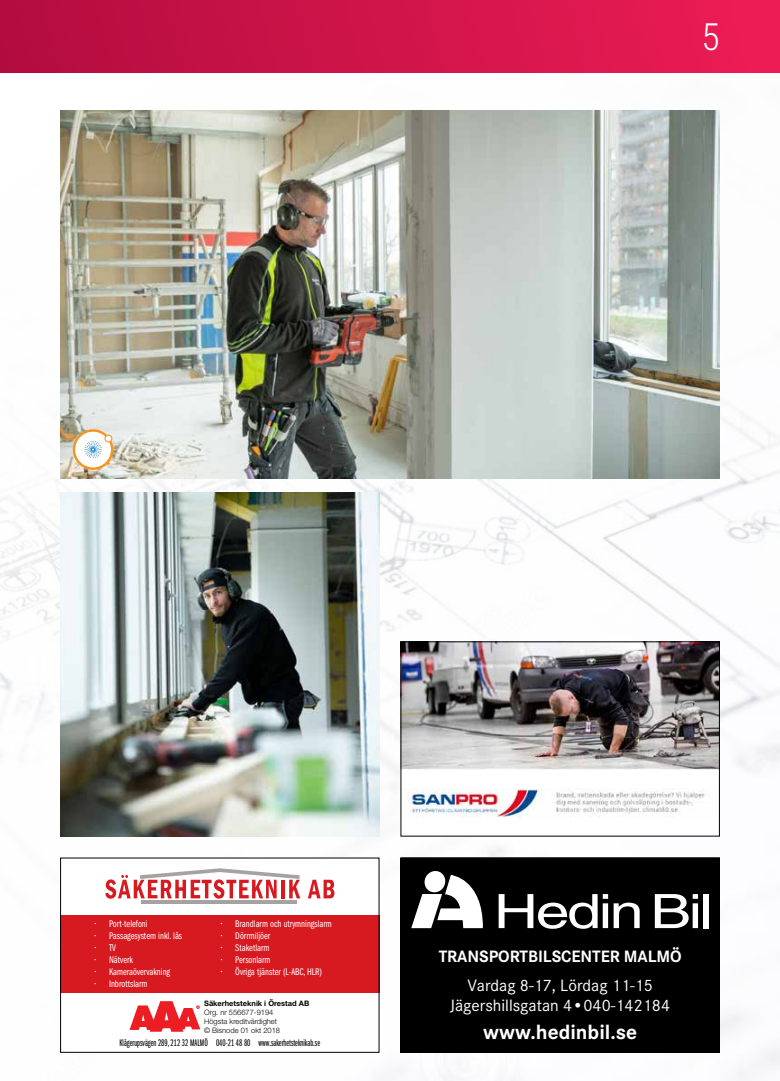
<style>
.page{position:relative;width:780px;height:1081px;background:#fff}
.page>*{position:absolute;margin:0;border:0;box-sizing:border-box;transform-origin:0 0}
.t1{font:300 37.5px "Roboto Condensed";color:#fff}
.t2{font:700 21.38px "Corporate S";color:#fff}
.t3{font:17.12px/20.5px "Corporate S";color:#fff;text-align:center}
.t4{font:700 17.12px "Corporate S";letter-spacing:-.005em;color:#fff}
.t5{font:10px "ITC Franklin Gothic Std Bk Cp";color:#fff}
.t6{font:10px "ITC Franklin Gothic Std Bk X Cp";color:#000}
.t7{font:300 7.5px/9px "Helvetica Neue LT Std";color:#000}
.t8{font:700 7.5px "Helvetica Neue LT Std";color:#000}
</style>
<div class="page">
<img style="left:0;top:110px;width:780px;height:971px">
<div style="left:60px;top:857px;width:319px;height:195px;background:#fff"></div>
<div style="left:60px;top:915px;width:319px;height:77px;background:#d71920"></div>
<svg style="left:308px;top:879px;width:26px;height:19px"></svg>
<svg style="left:105px;top:868px;width:195px;height:30px"></svg>
<hr style="left:141px;top:900px;width:155px;height:3px;background:#a6a2a1">
<svg style="left:129px;top:1001px;width:71px;height:30px"></svg>
<div style="left:400px;top:641px;width:319px;height:195px;background:#fff"></div>
<img style="left:402px;top:643px;width:315px;height:126px">
<img style="left:407px;top:788px;width:303px;height:30px">
<img style="left:60px;top:110px;width:659px;height:369px">
<svg style="left:73px;top:429px;width:40px;height:41px"></svg>
<img style="left:60px;top:493px;width:319px;height:343px">
<div style="left:400px;top:857px;width:319px;height:195px;background:#000"></div>
<svg style="left:411px;top:871px;width:72px;height:57px"></svg>
<svg style="left:498px;top:894px;width:141px;height:35px"></svg>
<svg style="left:654px;top:894px;width:44px;height:34px"></svg>
<div style="left:703px;top:894px;width:6px;height:34px;background:#fff"></div>
<div style="left:400px;top:857px;width:319px;height:195px;border:1px solid #000"></div>
<svg style="left:0;top:0;width:780px;height:73px;background:#cf144a"></svg>
<h1 class="t1" style="left:701px;top:11px;width:20px">5</h1>
<p class="t5" style="left:95px;top:918px;width:54px">• Port-telefoni</p>
<p class="t5" style="left:95px;top:930px;width:89px">• Passagesystem inkl. lås</p>
<p class="t5" style="left:95px;top:942px;width:23px">• TV</p>
<p class="t5" style="left:95px;top:954px;width:40px">• Nätverk</p>
<p class="t5" style="left:95px;top:966px;width:77px">• Kameraövervakning</p>
<p class="t5" style="left:95px;top:978px;width:54px">• Inbrottslarm</p>
<p class="t5" style="left:221px;top:918px;width:112px">• Brandlarm och utrymningslarm</p>
<p class="t5" style="left:221px;top:930px;width:51px">• Dörrmiljöer</p>
<p class="t5" style="left:221px;top:942px;width:50px">• Staketlarm</p>
<p class="t5" style="left:221px;top:954px;width:51px">• Personlarm</p>
<p class="t5" style="left:221px;top:966px;width:102px">• Övriga tjänster (L-ABC, HLR)</p>
<p class="t8" style="left:204px;top:998px;width:107px">Säkerhetsteknik i Örestad AB</p>
<p class="t7" style="left:204px;top:1007px;width:77px">Org. nr 556677-9194<br>Högsta kreditvärdighet © Bisnode 01 okt 2018</p>
<p class="t6" style="left:120px;top:1037px;width:202px">Klågerupsvägen 289, 212 32 MALMÖ 040-21 48 80 www.sakerhetsteknikab.se</p>
<h3 class="t4" style="left:438px;top:946px;width:244px">TRANSPORTBILSCENTER MALMÖ</h3>
<h3 class="t3" style="left:450px;top:975px;width:221px">Vardag 8-17, Lördag 11-15<br>Jägershillsgatan 4•040-142184</h3>
<h2 class="t2" style="left:483px;top:1020px;width:156px">www.hedinbil.se</h2>
</div>
